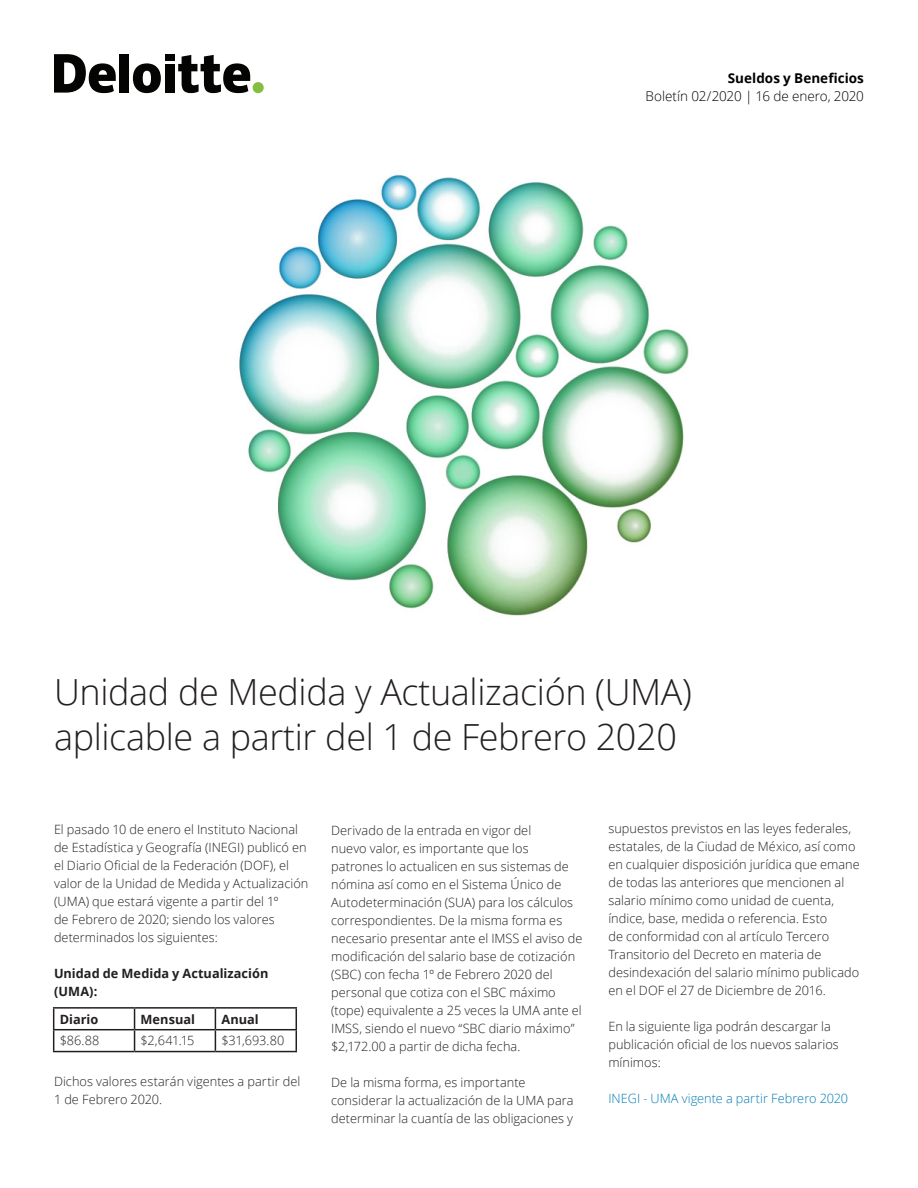
<style>
.page{position:relative;width:918px;height:1188px;background:#fff}
.page>*{position:absolute;margin:0;border:0;box-sizing:border-box;transform-origin:0 0}
.t1{font:300 36px/45px "Open Sans";letter-spacing:-.01em;color:#231f20}
.t2{font:300 13.5px "Open Sans";color:#000}
.t3{font:700 13.5px "Open Sans";letter-spacing:.005em;color:#000}
.t4{font:300 12.75px/18px "Open Sans";letter-spacing:.005em;color:#231f20}
.t5{font:700 12.75px/18px "Open Sans";color:#231f20}
.t6{font:300 12.75px "Open Sans";color:#007db5}
</style>
<div class="page">
<img style="left:239px;top:174px;width:450px;height:442px">
<div style="left:253px;top:82px;width:11px;height:11px;background:#85bd40;border-radius:50%"></div>
<div style="left:119px;top:54px;width:10px;height:39px;background:#040503"></div>
<svg style="left:133px;top:63px;width:28px;height:30px"></svg>
<div style="left:165px;top:64px;width:9px;height:29px;background:#040503"></div>
<div style="left:165px;top:54px;width:9px;height:6px;background:#040503"></div>
<svg style="left:178px;top:55px;width:72px;height:38px"></svg>
<svg style="left:54px;top:54px;width:62px;height:39px"></svg>
<hr style="left:53px;top:1007px;width:82px;height:2px;background:#231f20">
<hr style="left:135px;top:1007px;width:80px;height:2px;background:#231f20">
<hr style="left:215px;top:1007px;width:82px;height:2px;background:#231f20">
<hr style="left:53px;top:1029px;width:82px;height:1px;background:#231f20">
<svg style="left:53px;top:1009px;width:1px;height:42px"></svg>
<hr style="left:135px;top:1029px;width:80px;height:1px;background:#231f20">
<svg style="left:134px;top:1009px;width:1px;height:42px"></svg>
<hr style="left:215px;top:1029px;width:82px;height:1px;background:#231f20">
<svg style="left:215px;top:1009px;width:1px;height:42px"></svg>
<svg style="left:296px;top:1009px;width:1px;height:42px"></svg>
<hr style="left:53px;top:1051px;width:82px;height:1px;background:#231f20">
<hr style="left:135px;top:1051px;width:80px;height:1px;background:#231f20">
<hr style="left:215px;top:1051px;width:82px;height:1px;background:#231f20">
<p class="t3" style="left:728px;top:68px;width:138px">Sueldos y Beneficios</p>
<p class="t2" style="left:646px;top:87px;width:220px">Boletín 02/2020 | 16 de enero, 2020</p>
<h1 class="t1" style="left:54px;top:669px;width:639px">Unidad de Medida y Actualización (UMA) aplicable a partir del 1 de Febrero 2020</h1>
<p class="t4" style="left:54px;top:821px;width:256px">El pasado 10 de enero el Instituto Nacional de Estadística y Geografía (INEGI) publicó en el Diario Oficial de la Federación (DOF), el valor de la Unidad de Medida y Actualización (UMA) que estará vigente a partir del 1º<br>de Febrero de 2020; siendo los valores determinados los siguientes:</p>
<p class="t5" style="left:54px;top:965px;width:216px">Unidad de Medida y Actualización (UMA):</p>
<p class="t5" style="left:60px;top:1010px;width:40px">Diario</p>
<p class="t5" style="left:141px;top:1010px;width:56px">Mensual</p>
<p class="t5" style="left:221px;top:1010px;width:39px">Anual</p>
<p class="t4" style="left:60px;top:1031px;width:41px">$86.88</p>
<p class="t4" style="left:141px;top:1031px;width:55px">$2,641.15</p>
<p class="t4" style="left:221px;top:1031px;width:64px">$31,693.80</p>
<p class="t4" style="left:54px;top:1073px;width:248px">Dichos valores estarán vigentes a partir del<br>1 de Febrero 2020.</p>
<p class="t4" style="left:331px;top:821px;width:253px">Derivado de la entrada en vigor del<br>nuevo valor, es importante que los patrones lo actualicen en sus sistemas de nómina así como en el Sistema Único de Autodeterminación (SUA) para los cálculos correspondientes. De la misma forma es necesario presentar ante el IMSS el aviso de modificación del salario base de cotización (SBC) con fecha 1º de Febrero 2020 del personal que cotiza con el SBC máximo (tope) equivalente a 25 veces la UMA ante el IMSS, siendo el nuevo “SBC diario máximo” $2,172.00 a partir de dicha fecha.</p>
<p class="t4" style="left:331px;top:1073px;width:244px">De la misma forma, es importante considerar la actualización de la UMA para determinar la cuantía de las obligaciones y</p>
<p class="t4" style="left:608px;top:820px;width:253px">supuestos previstos en las leyes federales, estatales, de la Ciudad de México, así como en cualquier disposición jurídica que emane de todas las anteriores que mencionen al salario mínimo como unidad de cuenta, índice, base, medida o referencia. Esto<br>de conformidad con al artículo Tercero Transitorio del Decreto en materia de desindexación del salario mínimo publicado en el DOF el 27 de Diciembre de 2016.</p>
<p class="t4" style="left:608px;top:1018px;width:232px">En la siguiente liga podrán descargar la publicación oficial de los nuevos salarios mínimos:</p>
<p class="t6" style="left:608px;top:1090px;width:241px">INEGI - UMA vigente a partir Febrero 2020</p>
</div>
